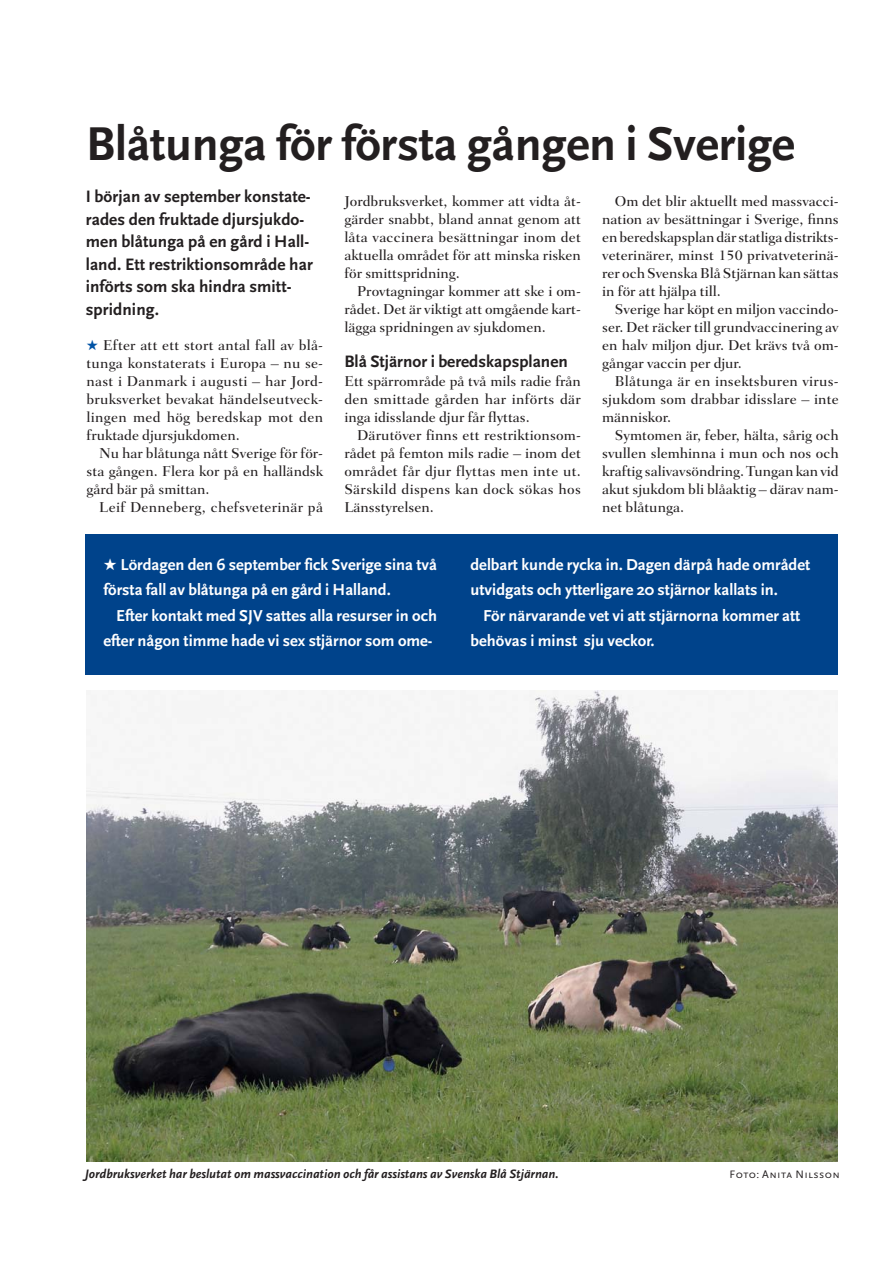
<style>
.page{position:relative;width:893px;height:1263px;background:#fff}
.page>*{position:absolute;margin:0;border:0;box-sizing:border-box;transform-origin:0 0}
.t1{font:700 49.5px "Scala Sans";letter-spacing:-.005em;color:#231f20}
.t2{font:700 17.25px/22.5px "Scala Sans";letter-spacing:.005em;color:#231f20}
.t3{font:700 16.5px/25.5px "Scala Sans";color:#fff}
.t4{font:500 14.55px/18px "Fairfield LH";color:#231f20;text-align:justify}
.t5{font:500 14.55px "Fairfield LH";letter-spacing:.02em;color:#231f20}
.t6{font:italic 700 12.75px "Scala Sans";color:#231f20}
.t7{font:11.25px "Scala Sans Caps";letter-spacing:.035em;color:#231f20}
.s1{color:#0053a5}
</style>
<div class="page">
<img style="left:86px;top:690px;width:752px;height:471px">
<div style="left:85px;top:534px;width:753px;height:140px;background:#00438b"></div>
<h1 class="t1" style="left:86px;top:124px;width:710px">Blåtunga för första gången i Sverige</h1>
<p class="t2" style="left:86px;top:187px;width:229px">I början av september konstate&shy;rades den fruktade djursjukdo&shy;men blåtunga på en gård i Hall&shy;land. Ett restriktionsområde har införts som ska hindra smitt&shy;spridning.</p>
<p class="t4" style="left:344px;top:194px;width:238px">Jordbruksverket, kommer att vidta åt&shy;gärder snabbt, bland annat genom att låta vaccinera besättningar inom det aktuella området för att minska risken för smittspridning.</p>
<p class="t4" style="left:344px;top:284px;width:238px;text-indent:13px">Provtagningar kommer att ske i om&shy;rådet. Det är viktigt att omgående kart&shy;lägga spridningen av sjukdomen.</p>
<p class="t2" style="left:344px;top:351px;width:225px">Blå Stjärnor i beredskapsplanen</p>
<p class="t4" style="left:344px;top:374px;width:238px">Ett spärrområde på två mils radie från den smittade gården har införts där inga idisslande djur får flyttas.</p>
<p class="t4" style="left:344px;top:428px;width:238px;text-indent:13px">Därutöver finns ett restriktionsom&shy;rådet på femton mils radie – inom det området får djur flyttas men inte ut.<br>Särskild dispens kan dock sökas hos Länsstyrelsen.</p>
<p class="t4" style="left:602px;top:194px;width:238px;text-indent:13px">Om det blir aktuellt med massvacci&shy;nation av besättningar i Sverige, finns en beredskapsplan där statliga distrikts&shy;veterinärer, minst 150 privatveterinä&shy;rer och Svenska Blå Stjärnan kan sättas in för att hjälpa till.</p>
<p class="t4" style="left:602px;top:302px;width:238px;text-indent:13px">Sverige har köpt en miljon vaccindo&shy;ser. Det räcker till grundvaccinering av en halv miljon djur. Det krävs två om&shy;gångar vaccin per djur.</p>
<p class="t4" style="left:602px;top:374px;width:238px;text-indent:13px">Blåtunga är en insektsburen virus&shy;sjukdom som drabbar idisslare – inte människor.</p>
<p class="t4" style="left:602px;top:428px;width:238px;text-indent:13px">Symtomen är, feber, hälta, sårig och svullen slemhinna i mun och nos och kraftig salivavsöndring. Tungan kan vid akut sjukdom bli blåaktig – därav nam&shy;net blåtunga.</p>
<p class="t4" style="left:87px;top:338px;width:238px"><span class="s1">★</span> Efter att ett stort antal fall av blå&shy;tunga konstaterats i Europa – nu se&shy;nast i Danmark i augusti – har Jord&shy;bruksverket bevakat händelseutveck&shy;lingen med hög beredskap mot den fruktade djursjukdomen.</p>
<p class="t4" style="left:87px;top:446px;width:238px;text-indent:13px">Nu har blåtunga nått Sverige för för&shy;sta gången. Flera kor på en halländsk gård bär på smittan.</p>
<p class="t5" style="left:99px;top:501px;width:225px">Leif Denneberg, chefsveterinär på</p>
<p class="t3" style="left:103px;top:553px;width:335px">★ Lördagen den 6 september fick Sverige sina två första fall av blåtunga på en gård i Halland.</p>
<p class="t3" style="left:103px;top:604px;width:335px;text-align:right">Efter kontakt med SJV sattes alla resurser in och efter någon timme hade vi sex stjärnor som ome-</p>
<p class="t3" style="left:471px;top:553px;width:341px">delbart kunde rycka in. Dagen därpå hade området utvidgats och ytterligare 20 stjärnor kallats in.</p>
<p class="t3" style="left:471px;top:604px;width:331px;text-indent:13px">För närvarande vet vi att stjärnorna kommer att behövas i minst sju veckor.</p>
<p class="t6" style="left:85px;top:1169px;width:475px">Jordbruksverket har beslutat om massvaccination och får assistans av Svenska Blå Stjärnan.</p>
<p class="t7" style="left:729px;top:1168px;width:112px">Foto: Anita Nilsson</p>
</div>
